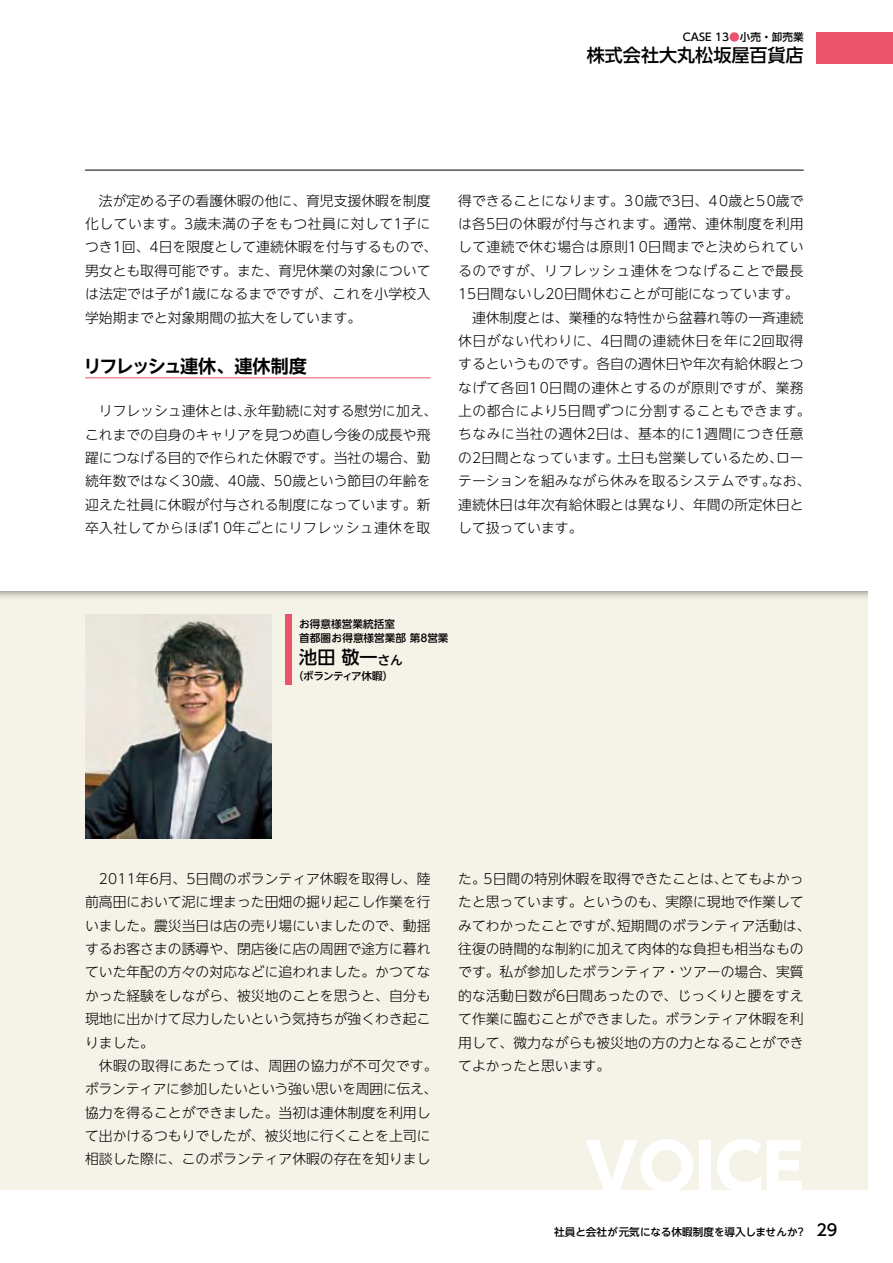
<style>
.page{position:relative;width:893px;height:1263px;background:#fff}
.page>*{position:absolute;margin:0;border:0;box-sizing:border-box;transform-origin:0 0}
.t1{font:800 63.75px "UD Shin Go NT Pro";color:#fff}
.t2{font:500 18px "UD Shin Go NT Pro";color:#000}
.t3{font:700 18px "UD Shin Go NT Pro De";letter-spacing:-.105em;color:#000}
.t4{font:300 13.8px/23.4px "UD Shin Go NT Pro";color:#000}
.t5{font:300 13.8px "UD Shin Go NT Pro";letter-spacing:.035em;color:#000}
.t6{font:300 13.8px "UD Shin Go NT Pro";letter-spacing:.025em;color:#000}
.t7{font:300 13.8px "UD Shin Go NT Pro";letter-spacing:.03em;color:#000}
.t8{font:300 13.8px "UD Shin Go NT Pro";letter-spacing:.04em;color:#000}
.t9{font:300 13.8px "UD Shin Go NT Pro";letter-spacing:.045em;color:#000}
.t10{font:500 10.65px/14.9px "UD Shin Go NT Pro";color:#000}
.t11{font:500 10.65px "UD Shin Go NT Pro";letter-spacing:-.055em;color:#000}
.s1{color:#e9546b}
.s2{font-size:12.75px}
.s3{font-size:15.9px}
</style>
<div class="page">
<div style="left:816px;top:32px;width:77px;height:32px;background:#e9546b"></div>
<hr style="left:85px;top:170px;width:719px;height:1px;background:#000">
<div style="left:0;top:591px;width:867px;height:598px;background:#f5f2e8"></div>
<svg style="left:0;top:591px;width:867px;height:7px"></svg>
<img style="left:85px;top:614px;width:187px;height:225px">
<hr style="left:85px;top:377px;width:346px;height:1px;background:#e9546b">
<div style="left:285px;top:614px;width:7px;height:71px;background:#e9546b"></div>
<p class="t10" style="left:683px;top:29px;width:122px">CASE 13<span class="s1">●</span>小売・卸売業</p>
<h2 class="t2" style="left:587px;top:40px;width:218px">株式会社大丸松坂屋百貨店</h2>
<p class="t4" style="left:85px;top:188px;width:354px;text-indent:14px">法が定める子の看護休暇の他に、育児支援休暇を制度化しています。3歳未満の子をもつ社員に対して1子につき1回、4日を限度として連続休暇を付与するもので、男女とも取得可能です。また、育児休業の対象については法定では子が1歳になるまでですが、これを小学校入学始期までと対象期間の拡大をしています。</p>
<p class="t4" style="left:458px;top:188px;width:347px">得できることになります。30歳で3日、40歳と50歳で</p>
<p class="t4" style="left:458px;top:212px;width:347px">は各5日の休暇が付与されます。通常、連休制度を利用</p>
<p class="t6" style="left:458px;top:236px;width:347px">して連続で休む場合は原則10日間までと決められてい</p>
<p class="t9" style="left:458px;top:259px;width:347px">るのですが、リフレッシュ連休をつなげることで最長</p>
<p class="t4" style="left:458px;top:282px;width:342px">15日間ないし20日間休むことが可能になっています。</p>
<p class="t4" style="left:472px;top:305px;width:333px">連休制度とは、業種的な特性から盆暮れ等の一斉連続</p>
<p class="t5" style="left:458px;top:329px;width:347px">休日がない代わりに、4日間の連続休日を年に2回取得</p>
<p class="t4" style="left:458px;top:352px;width:347px">するというものです。各自の週休日や年次有給休暇とつ</p>
<p class="t7" style="left:458px;top:376px;width:347px">なげて各回10日間の連休とするのが原則ですが、業務</p>
<p class="t8" style="left:458px;top:400px;width:354px">上の都合により5日間ずつに分割することもできます。</p>
<p class="t5" style="left:458px;top:423px;width:347px">ちなみに当社の週休2日は、基本的に1週間につき任意</p>
<p class="t4" style="left:458px;top:445px;width:347px">の2日間となっています。土日も営業しているため、ロー</p>
<p class="t4" style="left:458px;top:469px;width:354px">テーションを組みながら休みを取るシステムです。なお、</p>
<p class="t4" style="left:458px;top:492px;width:347px">連続休日は年次有給休暇とは異なり、年間の所定休日と</p>
<p class="t4" style="left:458px;top:516px;width:126px">して扱っています。</p>
<h2 class="t3" style="left:83px;top:352px;width:225px">リフレッシュ連休、連休制度</h2>
<p class="t4" style="left:85px;top:399px;width:354px;text-indent:14px">リフレッシュ連休とは、永年勤続に対する慰労に加え、これまでの自身のキャリアを見つめ直し今後の成長や飛躍につなげる目的で作られた休暇です。当社の場合、勤続年数ではなく30歳、40歳、50歳という節目の年齢を迎えた社員に休暇が付与される制度になっています。新卒入社してからほぼ10年ごとにリフレッシュ連休を取</p>
<p class="t10" style="left:299px;top:616px;width:151px">お得意様営業統括室<br>首都圏お得意様営業部 第8営業</p>
<h2 class="t2" style="left:299px;top:642px;width:105px">池田 敬一<span class="s2">さん</span></h2>
<p class="t11" style="left:293px;top:667px;width:102px">（ボランティア休暇）</p>
<p class="t4" style="left:85px;top:866px;width:347px;text-align:justify;text-indent:14px">2011年6月、5日間のボランティア休暇を取得し、陸前高田において泥に埋まった田畑の掘り起こし作業を行いました。震災当日は店の売り場にいましたので、動揺するお客さまの誘導や、閉店後に店の周囲で途方に暮れていた年配の方々の対応などに追われました。かつてなかった経験をしながら、被災地のことを思うと、自分も現地に出かけて尽力したいという気持ちが強くわき起こりました。</p>
<p class="t4" style="left:85px;top:1053px;width:354px;text-indent:14px">休暇の取得にあたっては、周囲の協力が不可欠です。ボランティアに参加したいという強い思いを周囲に伝え、協力を得ることができました。当初は連休制度を利用して出かけるつもりでしたが、被災地に行くことを上司に相談した際に、このボランティア休暇の存在を知りまし</p>
<p class="t4" style="left:458px;top:866px;width:354px">た。5日間の特別休暇を取得できたことは、とてもよかったと思っています。というのも、実際に現地で作業してみてわかったことですが、短期間のボランティア活動は、往復の時間的な制約に加えて肉体的な負担も相当なものです。私が参加したボランティア・ツアーの場合、実質的な活動日数が6日間あったので、じっくりと腰をすえて作業に臨むことができました。ボランティア休暇を利用して、微力ながらも被災地の方の力となることができてよかったと思います。</p>
<h1 class="t1" style="left:585px;top:1115px;width:220px">VOICE</h1>
<p class="t10" style="left:554px;top:1224px;width:285px">社員と会社が元気になる休暇制度を導入しませんか？ <span class="s3">29</span></p>
</div>
